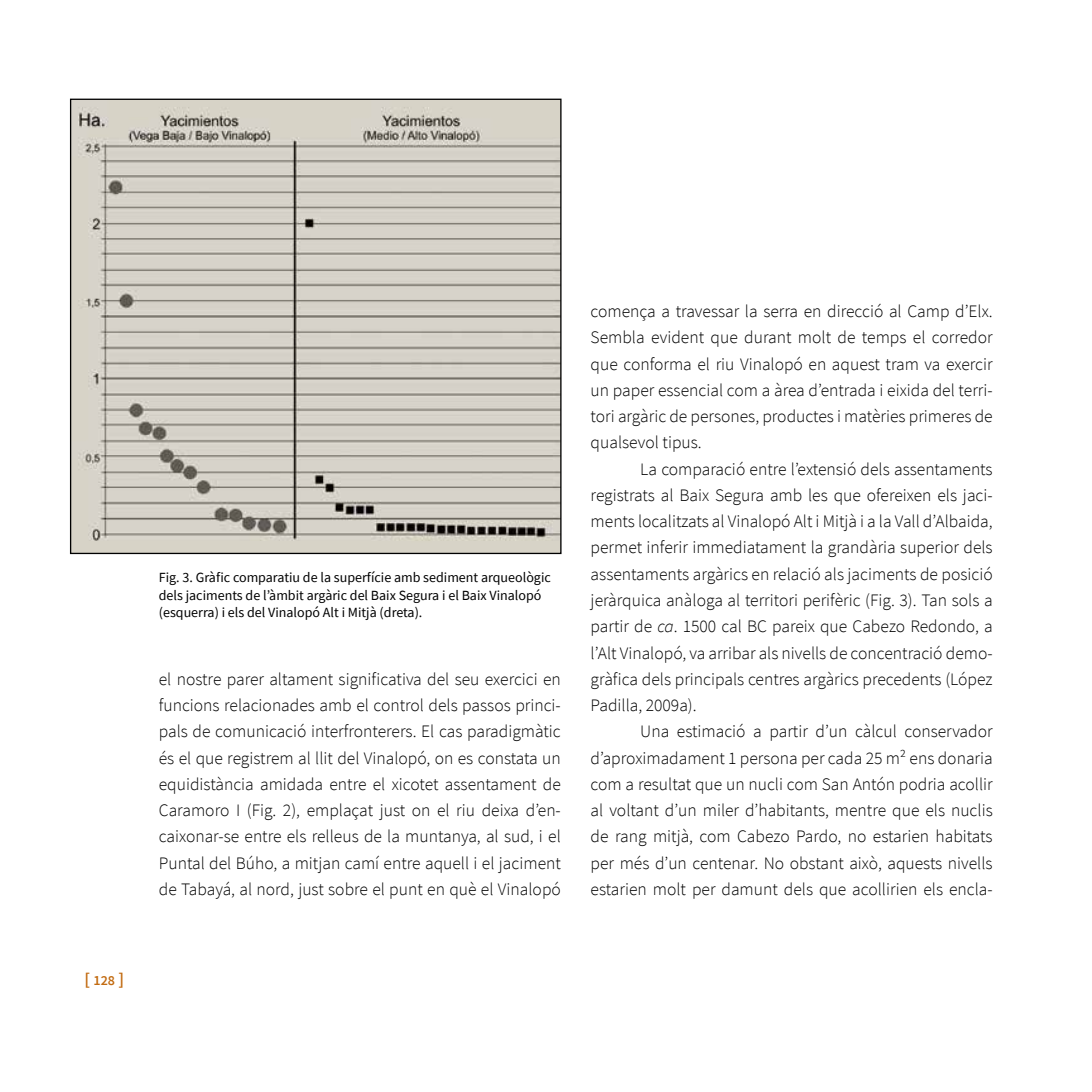
<style>
.page{position:relative;width:1092px;height:1092px;background:#fff}
.page>*{position:absolute;margin:0;border:0;box-sizing:border-box;transform-origin:0 0}
.t1{font:300 17.5px/26.2px "Source Sans Pro";color:#000;text-align:justify}
.t2{font:14px/17.5px "Source Sans Pro";color:#000}
.t3{font:600 14px "Source Sans Pro";color:#c26b11}
.s1{font-size:17.5px}
.s2{font-style:italic}
</style>
<div class="page">
<img style="left:72px;top:101px;width:487px;height:451px">
<p class="t3" style="left:84px;top:971px;width:41px"><span class="s1">[</span> 128 <span class="s1">]</span></p>
<p class="t2" style="left:159px;top:568px;width:393px">Fig. 3. Gràfic comparatiu de la superfície amb sediment arqueològic dels jaciments de l’àmbit argàric del Baix Segura i el Baix Vinalopó (esquerra) i els del Vinalopó Alt i Mitjà (dreta).</p>
<p class="t1" style="left:159px;top:665px;width:403px">el nostre parer altament significativa del seu exercici en funcions relacionades amb el control dels passos princi&shy;pals de comunicació interfronterers. El cas paradigmàtic és el que registrem al llit del Vinalopó, on es constata un equidistància amidada entre el xicotet assentament de Caramoro I (Fig. 2), emplaçat just on el riu deixa d’en&shy;caixonar-se entre els relleus de la muntanya, al sud, i el Puntal del Búho, a mitjan camí entre aquell i el jaciment de Tabayá, al nord, just sobre el punt en què el Vinalopó</p>
<p class="t1" style="left:590px;top:298px;width:403px">comença a travessar la serra en direcció al Camp d’Elx.<br>Sembla evident que durant molt de temps el corredor que conforma el riu Vinalopó en aquest tram va exercir un paper essencial com a àrea d’entrada i eixida del terri&shy;tori argàric de persones, productes i matèries primeres de qualsevol tipus.</p>
<p class="t1" style="left:590px;top:455px;width:403px;text-indent:50px">La comparació entre l’extensió dels assentaments registrats al Baix Segura amb les que ofereixen els jaci&shy;ments localitzats al Vinalopó Alt i Mitjà i a la Vall d’Albaida, permet inferir immediatament la grandària superior dels assentaments argàrics en relació als jaciments de posició jeràrquica anàloga al territori perifèric (Fig. 3). Tan sols a partir de <span class="s2">ca</span>. 1500 cal BC pareix que Cabezo Redondo, a l’Alt Vinalopó, va arribar als nivells de concentració demo&shy;gràfica dels principals centres argàrics precedents (López Padilla, 2009a).</p>
<p class="t1" style="left:590px;top:718px;width:403px;text-indent:50px">Una estimació a partir d’un càlcul conservador d’aproximadament 1 persona per cada 25 m² ens donaria com a resultat que un nucli com San Antón podria acollir al voltant d’un miler d’habitants, mentre que els nuclis de rang mitjà, com Cabezo Pardo, no estarien habitats per més d’un centenar. No obstant això, aquests nivells estarien molt per damunt dels que acollirien els encla-</p>
</div>
